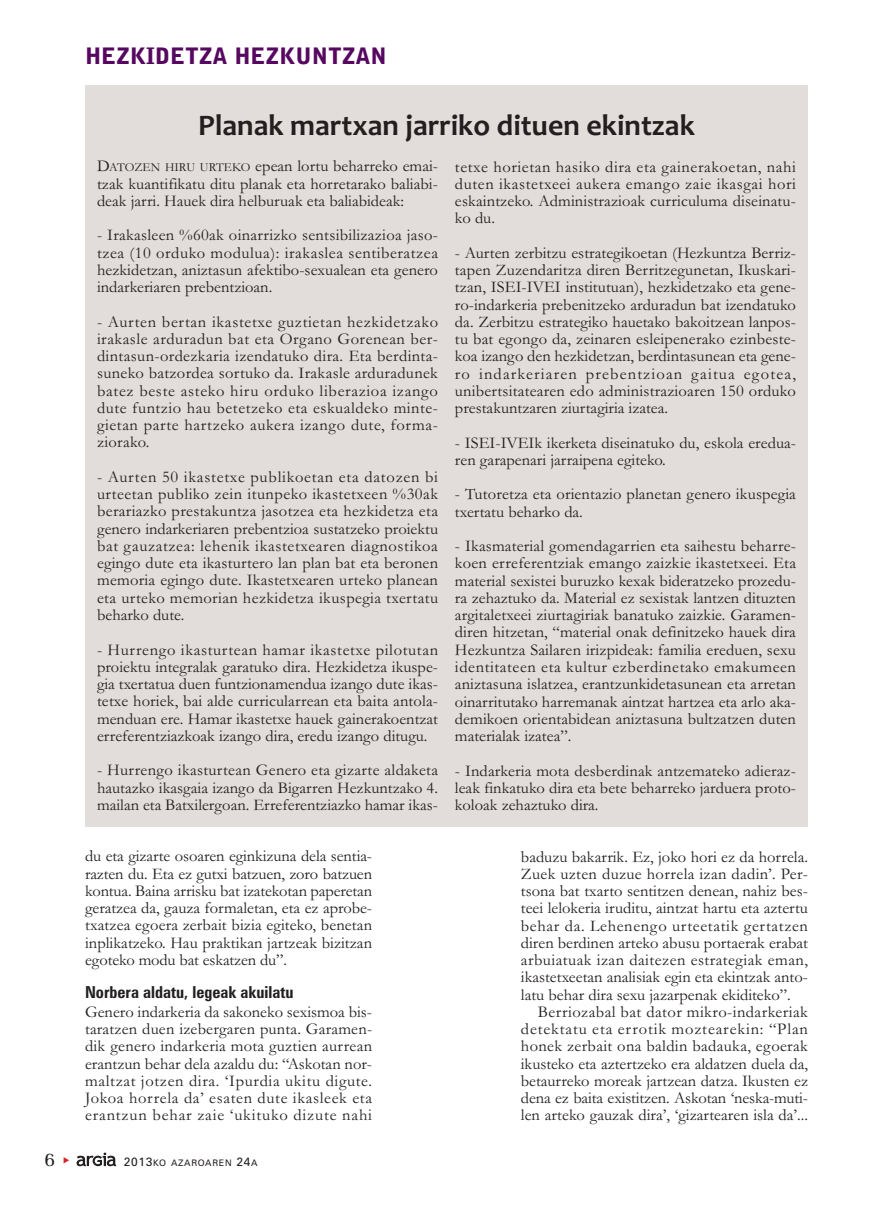
<style>
.page{position:relative;width:893px;height:1212px;background:#fff}
.page>*{position:absolute;margin:0;border:0;box-sizing:border-box;transform-origin:0 0}
.t1{font:700 30px "Candara";color:#231f20}
.t2{font:900 22.5px "Bell Gothic Std";color:#560760}
.t3{font:19.5px "Memoir";color:#231f20}
.t4{font:16.5px/17.2px "Garamond";color:#231f20;text-align:justify}
.t5{font:700 condensed 16.5px "Zurich BT";color:#231f20}
.t6{font:9px "Zurich BT";letter-spacing:.075em;color:#231f20}
.s1{font-size:12.3px}
.s2{font-size:12px}
</style>
<div class="page">
<svg style="left:77px;top:1152px;width:39px;height:14px"></svg>
<div style="left:85px;top:85px;width:723px;height:742px;background:#e2ddda"></div>
<h2 class="t2" style="left:85px;top:43px;width:303px">HEZKIDETZA HEZKUNTZAN</h2>
<h1 class="t1" style="left:198px;top:114px;width:498px">Planak martxan jarriko dituen ekintzak</h1>
<p class="t4" style="left:97px;top:159px;width:342px">D<span class="s1">ATOZEN HIRU URTEKO</span> epean lortu beharreko emai&shy;tzak kuantifikatu ditu planak eta horretarako baliabi&shy;deak jarri. Hauek dira helburuak eta baliabideak:</p>
<p class="t4" style="left:97px;top:228px;width:342px">- Irakasleen %60ak oinarrizko sentsibilizazioa jaso&shy;tzea (10 orduko modulua): irakaslea sentiberatzea hezkidetzan, aniztasun afektibo-sexualean eta genero indarkeriaren prebentzioan.</p>
<p class="t4" style="left:97px;top:315px;width:343px">- Aurten bertan ikastetxe guztietan hezkidetzako irakasle arduradun bat eta Organo Gorenean ber&shy;dintasun-ordezkaria izendatuko dira. Eta berdinta&shy;suneko batzordea sortuko da. Irakasle arduradunek batez beste asteko hiru orduko liberazioa izango dute funtzio hau betetzeko eta eskualdeko minte&shy;gietan parte hartzeko aukera izango dute, forma&shy;ziorako.</p>
<p class="t4" style="left:97px;top:470px;width:343px">- Aurten 50 ikastetxe publikoetan eta datozen bi urteetan publiko zein itunpeko ikastetxeen %30ak berariazko prestakuntza jasotzea eta hezkidetza eta genero indarkeriaren prebentzioa sustatzeko proiektu bat gauzatzea: lehenik ikastetxearen diagnostikoa egingo dute eta ikasturtero lan plan bat eta beronen memoria egingo dute. Ikastetxearen urteko planean eta urteko memorian hezkidetza ikuspegia txertatu beharko dute.</p>
<p class="t4" style="left:97px;top:642px;width:343px">- Hurrengo ikasturtean hamar ikastetxe pilotutan proiektu integralak garatuko dira. Hezkidetza ikuspe&shy;gia txertatua duen funtzionamendua izango dute ikas&shy;tetxe horiek, bai alde curricularrean eta baita antola&shy;menduan ere. Hamar ikastetxe hauek gainerakoentzat erreferentziazkoak izango dira, eredu izango ditugu.</p>
<p class="t4" style="left:97px;top:763px;width:343px">- Hurrengo ikasturtean Genero eta gizarte aldaketa hautazko ikasgaia izango da Bigarren Hezkuntzako 4. mailan eta Batxilergoan. Erreferentziazko hamar ikas-</p>
<p class="t4" style="left:85px;top:849px;width:289px">du eta gizarte osoaren eginkizuna dela sentia&shy;razten du. Eta ez gutxi batzuen, zoro batzuen kontua. Baina arrisku bat izatekotan paperetan geratzea da, gauza formaletan, eta ez aprobe&shy;txatzea egoera zerbait bizia egiteko, benetan inplikatzeko. Hau praktikan jartzeak bizitzan egoteko modu bat eskatzen du”.</p>
<p class="t5" style="left:85px;top:986px;width:210px">Norbera aldatu, legeak akuilatu</p>
<p class="t4" style="left:85px;top:1005px;width:289px">Genero indarkeria da sakoneko sexismoa bis&shy;taratzen duen izebergaren punta. Garamen&shy;dik genero indarkeria mota guztien aurrean erantzun behar dela azaldu du: “Askotan nor&shy;maltzat jotzen dira. ‘Ipurdia ukitu digute.<br>Jokoa horrela da’ esaten dute ikasleek eta erantzun behar zaie ‘ukituko dizute nahi</p>
<p class="t3" style="left:44px;top:1147px;width:12px">6</p>
<p class="t6" style="left:124px;top:1160px;width:135px"><span class="s2">2013</span>KO AZAROAREN <span class="s2">24</span>A</p>
<p class="t4" style="left:455px;top:160px;width:342px">tetxe horietan hasiko dira eta gainerakoetan, nahi duten ikastetxeei aukera emango zaie ikasgai hori eskaintzeko. Administrazioak curriculuma diseinatu&shy;ko du.</p>
<p class="t4" style="left:455px;top:246px;width:343px">- Aurten zerbitzu estrategikoetan (Hezkuntza Berriz&shy;tapen Zuzendaritza diren Berritzegunetan, Ikuskari&shy;tzan, ISEI-IVEI institutuan), hezkidetzako eta gene&shy;ro-indarkeria prebenitzeko arduradun bat izendatuko da. Zerbitzu estrategiko hauetako bakoitzean lanpos&shy;tu bat egongo da, zeinaren esleipenerako ezinbeste&shy;koa izango den hezkidetzan, berdintasunean eta gene&shy;ro indarkeriaren prebentzioan gaitua egotea, unibertsitatearen edo administrazioaren 150 orduko prestakuntzaren ziurtagiria izatea.</p>
<p class="t4" style="left:455px;top:436px;width:343px">- ISEI-IVEIk ikerketa diseinatuko du, eskola eredua&shy;ren garapenari jarraipena egiteko.</p>
<p class="t4" style="left:455px;top:487px;width:342px">- Tutoretza eta orientazio planetan genero ikuspegia txertatu beharko da.</p>
<p class="t4" style="left:455px;top:539px;width:343px">- Ikasmaterial gomendagarrien eta saihestu beharre&shy;koen erreferentziak emango zaizkie ikastetxeei. Eta material sexistei buruzko kexak bideratzeko prozedu&shy;ra zehaztuko da. Material ez sexistak lantzen dituzten argitaletxeei ziurtagiriak banatuko zaizkie. Garamen&shy;diren hitzetan, “material onak definitzeko hauek dira Hezkuntza Sailaren irizpideak: familia ereduen, sexu identitateen eta kultur ezberdinetako emakumeen aniztasuna islatzea, erantzunkidetasunean eta arretan oinarritutako harremanak aintzat hartzea eta arlo aka&shy;demikoen orientabidean aniztasuna bultzatzen duten materialak izatea”.</p>
<p class="t4" style="left:455px;top:764px;width:343px">- Indarkeria mota desberdinak antzemateko adieraz&shy;leak finkatuko dira eta bete beharreko jarduera proto&shy;koloak zehaztuko dira.</p>
<p class="t4" style="left:521px;top:849px;width:289px">baduzu bakarrik. Ez, joko hori ez da horrela.<br>Zuek uzten duzue horrela izan dadin’. Per&shy;tsona bat txarto sentitzen denean, nahiz bes&shy;teei lelokeria iruditu, aintzat hartu eta aztertu behar da. Lehenengo urteetatik gertatzen diren berdinen arteko abusu portaerak erabat arbuiatuak izan daitezen estrategiak eman, ikastetxeetan analisiak egin eta ekintzak anto&shy;latu behar dira sexu jazarpenak ekiditeko”.</p>
<p class="t4" style="left:521px;top:1005px;width:289px;text-indent:17px">Berriozabal bat dator mikro-indarkeriak detektatu eta errotik moztearekin: “Plan honek zerbait ona baldin badauka, egoerak ikusteko eta aztertzeko era aldatzen duela da, betaurreko moreak jartzean datza. Ikusten ez dena ez baita existitzen. Askotan ‘neska-muti&shy;len arteko gauzak dira’, ‘gizartearen isla da’...</p>
</div>
